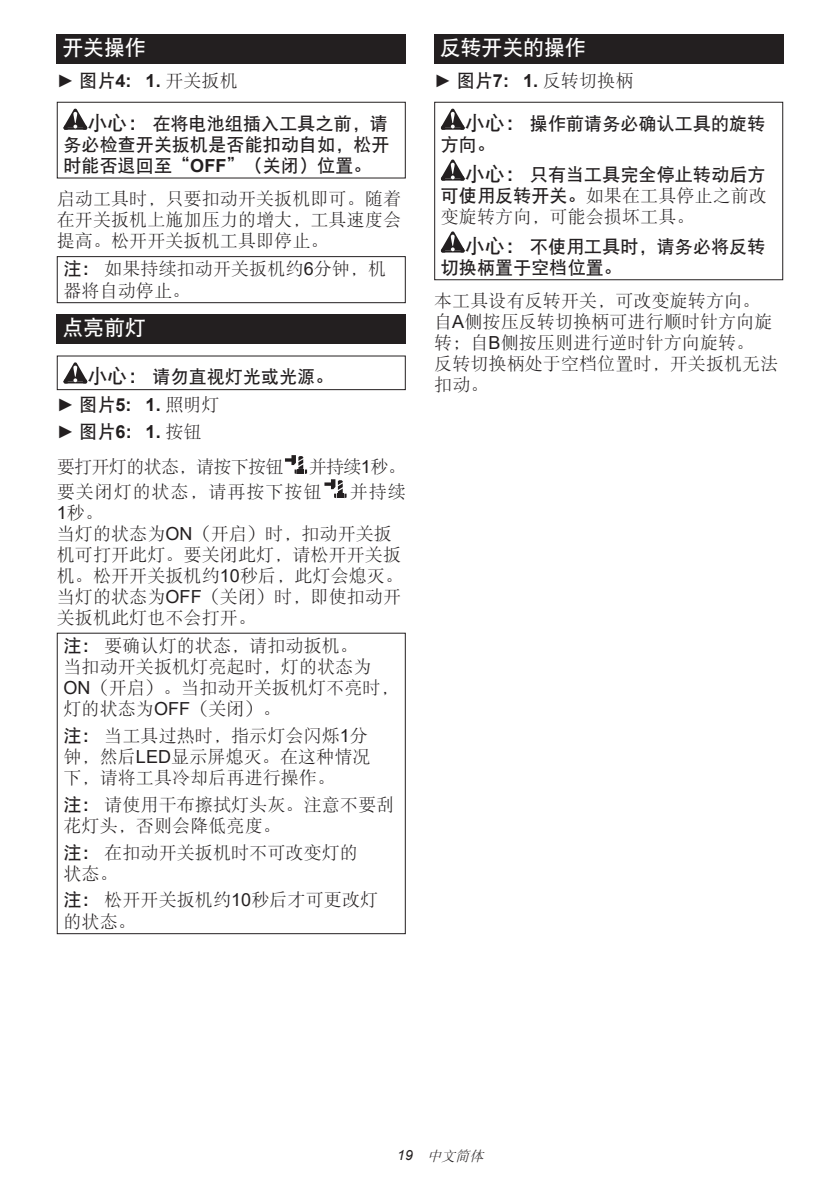
<style>
.page{position:relative;width:840px;height:1191px;background:#fff}
.page>*{position:absolute;margin:0;border:0;box-sizing:border-box;transform-origin:0 0}
.t1{font:21px "DFP Hei W7";letter-spacing:-.01em;color:#fff}
.t2{font:18px/21px "DFP Song W3";letter-spacing:.005em;color:#231f20}
.t3{font:18px/21px "DFP Hei W7";letter-spacing:.005em;color:#231f20}
.t4{font:700 18px/26.8px "Arial";color:#231f20}
.t5{font:18px/24.2px "DFP Song W3";letter-spacing:.055em;color:#231f20}
.t6{font:18px "DFP Song W3";letter-spacing:-.035em;color:#231f20}
.t7{font:italic 14px "DFP Song W3";color:#231f20}
.s1{font-weight:400}
.s2{font-family:"DFP Hei W7";font-weight:400}
.s3{font-family:"DFP Song W3";font-weight:400}
.s4{font-size:20px}
.s5{font-family:"Arial";font-weight:700}
.s6{font-family:"DFP Hei W7"}
.s7{font-family:"Arial"}
</style>
<div class="page">
<div style="left:57px;top:34px;width:348px;height:29px;background:#231f20"></div>
<svg style="left:63px;top:109px;width:24px;height:21px"></svg>
<div style="left:57px;top:102px;width:348px;height:76px;border:1px solid #231f20"></div>
<div style="left:57px;top:256px;width:348px;height:47px;border:1px solid #231f20"></div>
<div style="left:57px;top:314px;width:348px;height:30px;background:#231f20"></div>
<svg style="left:63px;top:362px;width:24px;height:21px"></svg>
<div style="left:57px;top:355px;width:348px;height:35px;border:1px solid #231f20"></div>
<svg style="left:285px;top:455px;width:22px;height:19px"></svg>
<svg style="left:324px;top:479px;width:22px;height:19px"></svg>
<div style="left:57px;top:632px;width:348px;height:302px;border:1px solid #231f20"></div>
<div style="left:434px;top:34px;width:348px;height:29px;background:#231f20"></div>
<svg style="left:440px;top:109px;width:24px;height:21px"></svg>
<svg style="left:440px;top:159px;width:24px;height:22px"></svg>
<svg style="left:440px;top:231px;width:24px;height:21px"></svg>
<div style="left:434px;top:102px;width:348px;height:178px;border:1px solid #231f20"></div>
<p class="t1" style="left:62px;top:37px;width:85px">开关操作</p>
<p class="t4" style="left:57px;top:68px;width:182px"><span class="s1">►</span> <span class="s2">图片</span>4: 1. <span class="s3">开关扳机</span></p>
<p class="t3" style="left:63px;top:113px;width:327px;text-align:justify;text-indent:24px"><span class="s4">小心：</span>在将电池组插入工具之前，请务必检查开关扳机是否能扣动自如，松开时能否退回至“<span class="s5">OFF</span>”（关闭）位置。</p>
<p class="t2" style="left:57px;top:188px;width:345px;text-align:justify">启动工具时，只要扣动开关扳机即可。随着在开关扳机上施加压力的增大，工具速度会提高。松开开关扳机工具即停止。</p>
<p class="t2" style="left:63px;top:258px;width:324px"><span class="s6">注：</span>如果持续扣动开关扳机约<span class="s7">6</span>分钟，机器将自动停止。</p>
<p class="t1" style="left:62px;top:317px;width:85px">点亮前灯</p>
<p class="t3" style="left:87px;top:366px;width:247px"><span class="s4">小心：</span>请勿直视灯光或光源。</p>
<p class="t4" style="left:57px;top:392px;width:164px"><span class="s1">►</span> <span class="s2">图片</span>5: 1. <span class="s3">照明灯</span><span class="s1">►</span> <span class="s2">图片</span>6: 1. <span class="s3">按钮</span></p>
<p class="t6" style="left:57px;top:458px;width:228px">要打开灯的状态，请按下按钮</p>
<p class="t5" style="left:57px;top:455px;width:350px;text-indent:252px">并持续<span class="s7">1</span>秒。要关闭灯的状态，请再按下按钮</p>
<p class="t2" style="left:349px;top:480px;width:57px">并持续</p>
<p class="t2" style="left:57px;top:501px;width:347px"><span class="s7">1</span>秒。<br>当灯的状态为<span class="s7">ON</span>（开启）时，扣动开关扳机可打开此灯。要关闭此灯，请松开开关扳机。松开开关扳机约<span class="s7">10</span>秒后，此灯会熄灭。当灯的状态为<span class="s7">OFF</span>（关闭）时，即使扣动开关扳机此灯也不会打开。</p>
<p class="t2" style="left:63px;top:635px;width:336px"><span class="s6">注：</span>要确认灯的状态，请扣动扳机。<br>当扣动开关扳机灯亮起时，灯的状态为<br><span class="s7">ON</span>（开启）。当扣动开关扳机灯不亮时，灯的状态为<span class="s7">OFF</span>（关闭）。</p>
<p class="t2" style="left:63px;top:725px;width:308px"><span class="s6">注：</span>当工具过热时，指示灯会闪烁<span class="s7">1</span>分钟，然后<span class="s7">LED</span>显示屏熄灭。在这种情况下，请将工具冷却后再进行操作。</p>
<p class="t2" style="left:63px;top:794px;width:332px"><span class="s6">注：</span>请使用干布擦拭灯头灰。注意不要刮花灯头，否则会降低亮度。</p>
<p class="t2" style="left:63px;top:841px;width:296px"><span class="s6">注：</span>在扣动开关扳机时不可改变灯的状态。</p>
<p class="t2" style="left:63px;top:889px;width:316px"><span class="s6">注：</span>松开开关扳机约<span class="s7">10</span>秒后才可更改灯的状态。</p>
<p class="t1" style="left:439px;top:37px;width:147px">反转开关的操作</p>
<p class="t2" style="left:434px;top:70px;width:200px"><span class="s7">►</span> <span class="s6">图片</span><span class="s5">7: 1.</span> 反转切换柄</p>
<p class="t3" style="left:440px;top:113px;width:326px;text-indent:24px"><span class="s4">小心：</span>操作前请务必确认工具的旋转方向。</p>
<p class="t3" style="left:464px;top:164px;width:302px"><span class="s4">小心：</span>只有当工具完全停止转动后方</p>
<p class="t2" style="left:440px;top:185px;width:327px"><span class="s6">可使用反转开关。</span>如果在工具停止之前改变旋转方向，可能会损坏工具。</p>
<p class="t3" style="left:440px;top:235px;width:326px;text-indent:24px"><span class="s4">小心：</span>不使用工具时，请务必将反转切换柄置于空档位置。</p>
<p class="t2" style="left:434px;top:290px;width:345px">本工具设有反转开关，可改变旋转方向。自<span class="s7">A</span>侧按压反转切换柄可进行顺时针方向旋转；自<span class="s7">B</span>侧按压则进行逆时针方向旋转。<br>反转切换柄处于空档位置时，开关扳机无法扣动。</p>
<p class="t7" style="left:397px;top:1148px;width:91px"><span class="s7">1 9</span> 中文简体</p>
</div>
